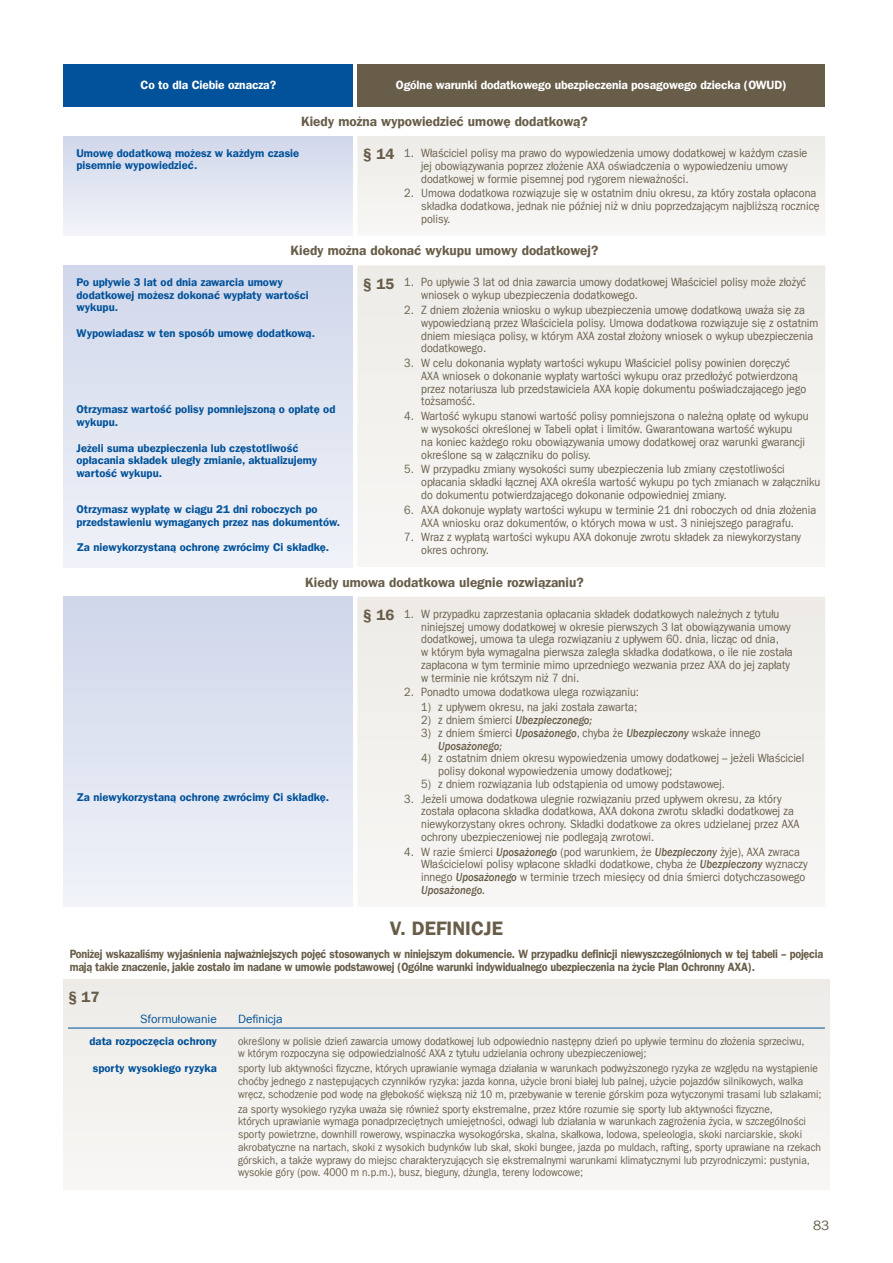
<style>
.page{position:relative;width:893px;height:1263px;background:#fff}
.page>*{position:absolute;margin:0;border:0;box-sizing:border-box;transform-origin:0 0}
.t1{font:19.5px "Franklin Gothic LT Com Dm";color:#685d49}
.t2{font:15px "Franklin Gothic LT Com Dm";color:#685d49}
.t3{font:13.5px "Franklin Gothic LT Com Dm";color:#685d49}
.t4{font:13.5px "Franklin Gothic LT Com";color:#685d49}
.t5{font:12px/12.8px "Franklin Gothic LT Com";color:#685d49;scale:.9 1}
.t6{font:12px/13.5px "Franklin Gothic LT Com Dm";letter-spacing:-.02em;color:#685d49;scale:.9 1}
.t7{font:12px "Franklin Gothic LT Com Dm";letter-spacing:-.01em;color:#fff}
.t8{font:12px "Franklin Gothic LT Com";color:#01529a}
.t9{font:11.25px/12.8px "Franklin Gothic LT Com";color:#685d49;scale:.9 1}
.t10{font:11.25px/12.8px "Franklin Gothic LT Com Dm";color:#01529a}
.s1{font-family:"Franklin Gothic LT Com Dm";font-size:15px}
.s2{font-weight:500;font-style:italic}
</style>
<div class="page">
<div style="left:64px;top:64px;width:289px;height:42px;background:#01529a"></div>
<div style="left:357px;top:64px;width:468px;height:42px;background:#685d49"></div>
<div style="left:64px;top:136px;width:289px;height:100px;background:linear-gradient(to bottom,#d0d7eb,#f2f4f9)"></div>
<div style="left:357px;top:136px;width:468px;height:94px;background:#f2f1ee"></div>
<div style="left:64px;top:265px;width:289px;height:302px;background:linear-gradient(to bottom,#d0d7eb,#f0f2f8)"></div>
<div style="left:357px;top:265px;width:468px;height:302px;background:#f2f1ee"></div>
<div style="left:64px;top:597px;width:289px;height:310px;background:linear-gradient(to bottom,#cfd6ea,#f1f3f9)"></div>
<div style="left:357px;top:597px;width:468px;height:303px;background:#f2f1ee"></div>
<div style="left:64px;top:979px;width:765px;height:210px;background:#f2f1ee"></div>
<hr style="left:68px;top:1028px;width:757px;height:1px;background:#01529a">
<p class="t7" style="left:141px;top:78px;width:137px">Co to dla Ciebie oznacza?</p>
<p class="t7" style="left:396px;top:78px;width:392px">Ogólne warunki dodatkowego ubezpieczenia posagowego dziecka (OWUD)</p>
<p class="t3" style="left:301px;top:113px;width:288px">Kiedy można wypowiedzieć umowę dodatkową?</p>
<p class="t10" style="left:77px;top:146px;width:224px">Umowę dodatkową możesz w każdym czasie pisemnie wypowiedzieć.</p>
<p class="t5" style="left:421px;top:147px;width:431px;text-indent:-58px"><span class="s1">§ 14</span> 1. Właściciel polisy ma prawo do wypowiedzenia umowy dodatkowej w każdym czasie jej obowiązywania poprzez złożenie AXA oświadczenia o wypowiedzeniu umowy dodatkowej w formie pisemnej pod rygorem nieważności.</p>
<p class="t5" style="left:421px;top:187px;width:444px;text-indent:-17px">2. Umowa dodatkowa rozwiązuje się w ostatnim dniu okresu, za który została opłacona składka dodatkowa, jednak nie później niż w dniu poprzedzającym najbliższą rocznicę polisy.</p>
<p class="t3" style="left:291px;top:243px;width:309px">Kiedy można dokonać wykupu umowy dodatkowej?</p>
<p class="t10" style="left:77px;top:276px;width:234px">Po upływie 3 lat od dnia zawarcia umowy dodatkowej możesz dokonać wypłaty wartości wykupu.</p>
<p class="t10" style="left:77px;top:327px;width:240px">Wypowiadasz w ten sposób umowę dodatkową.</p>
<p class="t5" style="left:421px;top:276px;width:429px;text-indent:-58px"><span class="s1">§ 15</span> 1. Po upływie 3 lat od dnia zawarcia umowy dodatkowej Właściciel polisy może złożyć wniosek o wykup ubezpieczenia dodatkowego.</p>
<p class="t5" style="left:421px;top:304px;width:443px;text-indent:-17px">2. Z dniem złożenia wniosku o wykup ubezpieczenia umowę dodatkową uważa się za wypowiedzianą przez Właściciela polisy. Umowa dodatkowa rozwiązuje się z ostatnim dniem miesiąca polisy, w którym AXA został złożony wniosek o wykup ubezpieczenia dodatkowego.</p>
<p class="t5" style="left:421px;top:357px;width:429px;text-indent:-17px">3. W celu dokonania wypłaty wartości wykupu Właściciel polisy powinien doręczyć AXA wniosek o dokonanie wypłaty wartości wykupu oraz przedłożyć potwierdzoną przez notariusza lub przedstawiciela AXA kopię dokumentu poświadczającego jego tożsamość.</p>
<p class="t5" style="left:421px;top:410px;width:432px;text-indent:-17px">4. Wartość wykupu stanowi wartość polisy pomniejszona o należną opłatę od wykupu w wysokości określonej w Tabeli opłat i limitów. Gwarantowana wartość wykupu<br>na koniec każdego roku obowiązywania umowy dodatkowej oraz warunki gwarancji określone są w załączniku do polisy.</p>
<p class="t5" style="left:421px;top:463px;width:445px;text-indent:-17px">5. W przypadku zmiany wysokości sumy ubezpieczenia lub zmiany częstotliwości opłacania składki łącznej AXA określa wartość wykupu po tych zmianach w załączniku do dokumentu potwierdzającego dokonanie odpowiedniej zmiany.</p>
<p class="t5" style="left:404px;top:503px;width:459px;text-align:center">6. AXA dokonuje wypłaty wartości wykupu w terminie 21 dni roboczych od dnia złożenia<br>AXA wniosku oraz dokumentów, o których mowa w ust. 3 niniejszego paragrafu.</p>
<p class="t5" style="left:421px;top:531px;width:424px;text-indent:-17px">7. Wraz z wypłatą wartości wykupu AXA dokonuje zwrotu składek za niewykorzystany okres ochrony.</p>
<p class="t3" style="left:305px;top:574px;width:280px">Kiedy umowa dodatkowa ulegnie rozwiązaniu?</p>
<p class="t10" style="left:77px;top:403px;width:260px">Otrzymasz wartość polisy pomniejszoną o opłatę od wykupu.</p>
<p class="t10" style="left:77px;top:441px;width:242px">Jeżeli suma ubezpieczenia lub częstotliwość opłacania składek uległy zmianie, aktualizujemy wartość wykupu.</p>
<p class="t10" style="left:77px;top:503px;width:265px">Otrzymasz wypłatę w ciągu 21 dni roboczych po przedstawieniu wymaganych przez nas dokumentów.</p>
<p class="t10" style="left:77px;top:541px;width:254px">Za niewykorzystaną ochronę zwrócimy Ci składkę.</p>
<p class="t5" style="left:421px;top:607px;width:414px;text-indent:-58px"><span class="s1">§ 16</span> 1. W przypadku zaprzestania opłacania składek dodatkowych należnych z tytułu niniejszej umowy dodatkowej w okresie pierwszych 3 lat obowiązywania umowy dodatkowej, umowa ta ulega rozwiązaniu z upływem 60. dnia, licząc od dnia,<br>w którym była wymagalna pierwsza zaległa składka dodatkowa, o ile nie została zapłacona w tym terminie mimo uprzedniego wezwania przez AXA do jej zapłaty w terminie nie krótszym niż 7 dni.</p>
<p class="t5" style="left:404px;top:686px;width:262px">2. Ponadto umowa dodatkowa ulega rozwiązaniu:</p>
<p class="t5" style="left:421px;top:701px;width:242px">1) z upływem okresu, na jaki została zawarta;</p>
<p class="t5" style="left:421px;top:714px;width:192px">2) z dniem śmierci <span class="s2">Ubezpieczonego;</span></p>
<p class="t5" style="left:438px;top:726px;width:360px;text-indent:-17px">3) z dniem śmierci <span class="s2">Uposażonego</span>, chyba że <span class="s2">Ubezpieczony</span> wskaże innego<br><span class="s2">Uposażonego;</span></p>
<p class="t5" style="left:438px;top:752px;width:408px;text-indent:-17px">4) z ostatnim dniem okresu wypowiedzenia umowy dodatkowej – jeżeli Właściciel polisy dokonał wypowiedzenia umowy dodatkowej;</p>
<p class="t5" style="left:421px;top:777px;width:339px">5) z dniem rozwiązania lub odstąpienia od umowy podstawowej.</p>
<p class="t5" style="left:421px;top:792px;width:422px;text-indent:-17px">3. Jeżeli umowa dodatkowa ulegnie rozwiązaniu przed upływem okresu, za który została opłacona składka dodatkowa, AXA dokona zwrotu składki dodatkowej za niewykorzystany okres ochrony. Składki dodatkowe za okres udzielanej przez AXA ochrony ubezpieczeniowej nie podlegają zwrotowi.</p>
<p class="t5" style="left:421px;top:845px;width:431px;text-indent:-17px">4. W razie śmierci <span class="s2">Uposażonego</span> (pod warunkiem, że <span class="s2">Ubezpieczony</span> żyje), AXA zwraca Właścicielowi polisy wpłacone składki dodatkowe, chyba że <span class="s2">Ubezpieczony</span> wyznaczy innego <span class="s2">Uposażonego</span> w terminie trzech miesięcy od dnia śmierci dotychczasowego <span class="s2">Uposażonego.</span></p>
<p class="t1" style="left:390px;top:916px;width:115px">V. DEFINICJE</p>
<p class="t6" style="left:70px;top:947px;width:839px">Poniżej wskazaliśmy wyjaśnienia najważniejszych pojęć stosowanych w niniejszym dokumencie. W przypadku definicji niewyszczególnionych w tej tabeli – pojęcia mają takie znaczenie, jakie zostało im nadane w umowie podstawowej (Ogólne warunki indywidualnego ubezpieczenia na życie Plan Ochronny AXA).</p>
<p class="t2" style="left:68px;top:988px;width:33px">§ 17</p>
<p class="t8" style="left:140px;top:1012px;width:78px">Sformułowanie</p>
<p class="t8" style="left:238px;top:1012px;width:46px">Definicja</p>
<p class="t10" style="left:90px;top:1034px;width:129px">data rozpoczęcia ochrony</p>
<p class="t9" style="left:238px;top:1034px;width:631px">określony w polisie dzień zawarcia umowy dodatkowej lub odpowiednio następny dzień po upływie terminu do złożenia sprzeciwu, w którym rozpoczyna się odpowiedzialność AXA z tytułu udzielania ochrony ubezpieczeniowej;</p>
<p class="t10" style="left:93px;top:1062px;width:125px">sporty wysokiego ryzyka</p>
<p class="t9" style="left:238px;top:1062px;width:650px">sporty lub aktywności fizyczne, których uprawianie wymaga działania w warunkach podwyższonego ryzyka ze względu na wystąpienie choćby jednego z następujących czynników ryzyka: jazda konna, użycie broni białej lub palnej, użycie pojazdów silnikowych, walka wręcz, schodzenie pod wodę na głębokość większą niż 10 m, przebywanie w terenie górskim poza wytyczonymi trasami lub szlakami;</p>
<p class="t9" style="left:238px;top:1102px;width:649px">za sporty wysokiego ryzyka uważa się również sporty ekstremalne, przez które rozumie się sporty lub aktywności fizyczne,<br>których uprawianie wymaga ponadprzeciętnych umiejętności, odwagi lub działania w warunkach zagrożenia życia, w szczególności sporty powietrzne, downhill rowerowy, wspinaczka wysokogórska, skalna, skałkowa, lodowa, speleologia, skoki narciarskie, skoki akrobatyczne na nartach, skoki z wysokich budynków lub skał, skoki bungee, jazda po muldach, rafting, sporty uprawiane na rzekach górskich, a także wyprawy do miejsc charakteryzujących się ekstremalnymi warunkami klimatycznymi lub przyrodniczymi: pustynia, wysokie góry (pow. 4000 m n.p.m.), busz, bieguny, dżungla, tereny lodowcowe;</p>
<p class="t10" style="left:77px;top:791px;width:254px">Za niewykorzystaną ochronę zwrócimy Ci składkę.</p>
<p class="t4" style="left:813px;top:1217px;width:18px">83</p>
</div>
